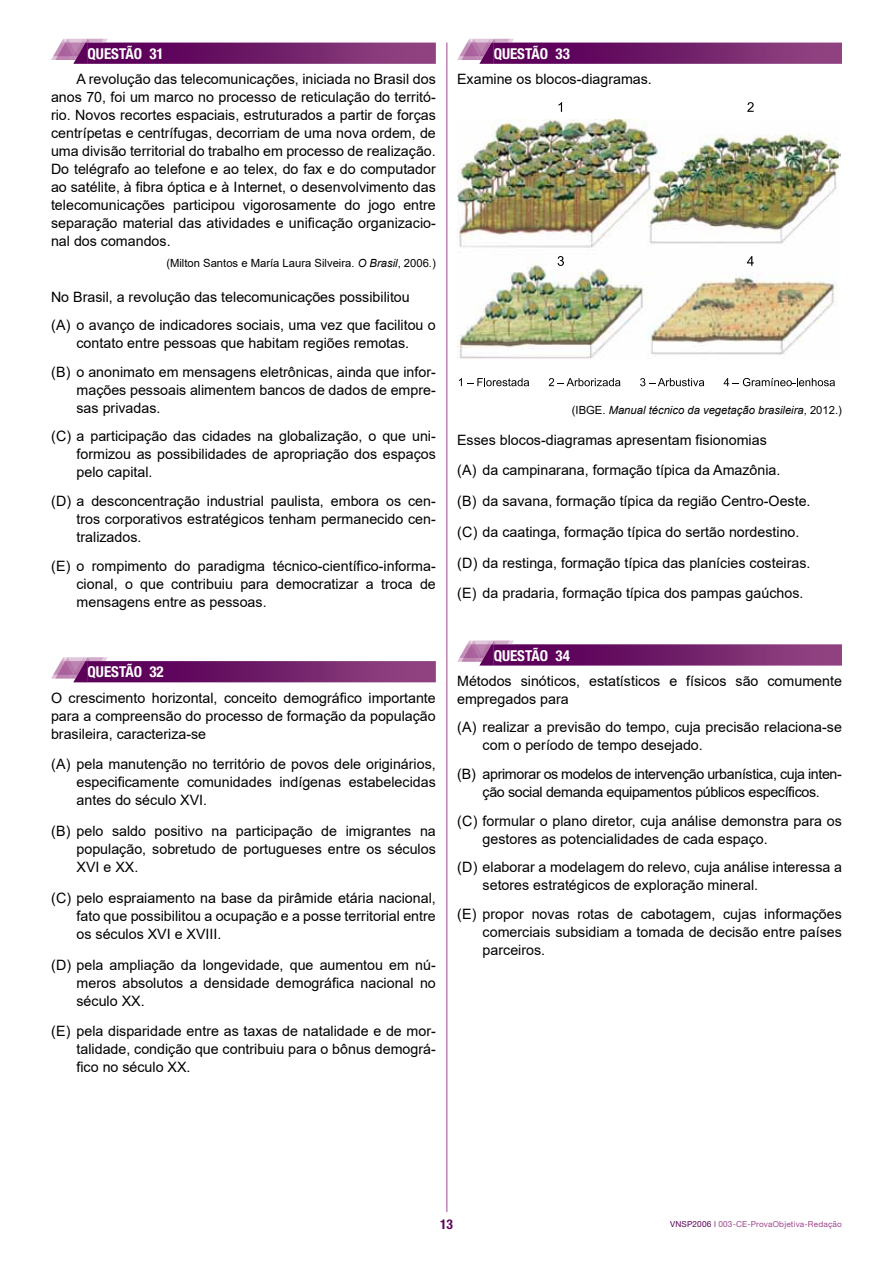
<style>
.page{position:relative;width:893px;height:1263px;background:#fff}
.page>*{position:absolute;margin:0;border:0;box-sizing:border-box;transform-origin:0 0}
.t1{font:700 condensed 15px "Helvetica Neue LT Std";color:#fff}
.t2{font:14.25px/18px "Arial";color:#000;text-align:justify}
.t3{font:14.25px/18px "Arial";letter-spacing:-.025em;color:#000;text-align:center}
.t4{font:700 condensed 13.5px "Helvetica Neue LT Std";color:#5d005a}
.t5{font:italic 11.25px "Arial";color:#000}
.t6{font:11.25px "Arial";color:#000}
.t7{font:8.25px "Helvetica 55 Roman";letter-spacing:.02em;color:#9d498d}
.s1{font-style:italic}
.s2{font-style:normal}
.s3{color:#5d005a}
</style>
<div class="page">
<hr style="left:446px;top:43px;width:1px;height:1169px;background:#9d498d">
<div style="left:493px;top:43px;width:349px;height:21px;background:linear-gradient(to right,#510051,#904681)"></div>
<div style="left:493px;top:644px;width:349px;height:22px;background:linear-gradient(to right,#510051,#904681)"></div>
<img style="left:458px;top:119px;width:383px;height:239px">
<svg style="left:558px;top:102px;width:4px;height:10px"></svg>
<svg style="left:747px;top:102px;width:7px;height:10px"></svg>
<svg style="left:459px;top:378px;width:70px;height:8px"></svg>
<svg style="left:549px;top:378px;width:71px;height:8px"></svg>
<svg style="left:640px;top:378px;width:64px;height:8px"></svg>
<svg style="left:724px;top:378px;width:111px;height:8px"></svg>
<svg style="left:558px;top:256px;width:6px;height:10px"></svg>
<svg style="left:747px;top:256px;width:7px;height:10px"></svg>
<svg style="left:457px;top:39px;width:57px;height:25px"></svg>
<svg style="left:457px;top:640px;width:57px;height:26px"></svg>
<div style="left:87px;top:43px;width:349px;height:21px;background:linear-gradient(to right,#510051,#904681)"></div>
<div style="left:87px;top:661px;width:349px;height:21px;background:linear-gradient(to right,#510051,#904681)"></div>
<svg style="left:51px;top:39px;width:57px;height:25px"></svg>
<svg style="left:51px;top:657px;width:57px;height:25px"></svg>
<p class="t1" style="left:88px;top:45px;width:40px">QUESTÃO</p>
<p class="t1" style="left:149px;top:45px;width:16px">31</p>
<p class="t2" style="left:51px;top:70px;width:386px;text-indent:26px">A revolução das telecomunicações, iniciada no Brasil dos anos 70, foi um marco no processo de reticulação do territó&shy;rio. Novos recortes espaciais, estruturados a partir de forças centrípetas e centrífugas, decorriam de uma nova ordem, de uma divisão territorial do trabalho em processo de realização.<br>Do telégrafo ao telefone e ao telex, do fax e do computador ao satélite, à fibra óptica e à i nternet, o desenvolvimento das telecomunicações participou vigorosamente do jogo entre separação material das atividades e unificação organizacio&shy;nal dos comandos.</p>
<p class="t6" style="left:166px;top:255px;width:271px">(Milton Santos e María Laura Silveira. <span class="s1">O Brasil</span>, 2006.)</p>
<p class="t2" style="left:51px;top:282px;width:386px;line-height:28.7px">No Brasil, a revolução das telecomunicações possibilitou<br>(A) o avanço de indicadores sociais, uma vez que facilitou o</p>
<p class="t2" style="left:51px;top:329px;width:386px;line-height:28.7px;text-align:center">contato entre pessoas que habitam regiões remotas.<br>(B) o anonimato em mensagens eletrônicas, ainda que infor-</p>
<p class="t2" style="left:77px;top:381px;width:361px">mações pessoais alimentem bancos de dados de empre&shy;sas privadas.</p>
<p class="t2" style="left:77px;top:427px;width:361px;text-indent:-26px">(C) a participação das cidades na globalização, o que uni&shy;formizou as possibilidades de apropriação dos espaços pelo capital.</p>
<p class="t2" style="left:77px;top:492px;width:361px;text-indent:-26px">(D) a desconcentração industrial paulista, embora os cen&shy;tros corporativos estratégicos tenham permanecido cen&shy;tralizados.</p>
<p class="t2" style="left:77px;top:557px;width:361px;text-indent:-26px">(E) o rompimento do paradigma técnico-científico-informa&shy;cional, o que contribuiu para democratizar a troca de mensagens entre as pessoas.</p>
<p class="t1" style="left:88px;top:663px;width:40px">QUESTÃO</p>
<p class="t1" style="left:149px;top:663px;width:16px">32</p>
<p class="t2" style="left:51px;top:688px;width:386px">O crescimento horizontal, conceito demográfico importante para a compreensão do processo de formação da população brasileira, caracteriza-se</p>
<p class="t2" style="left:77px;top:755px;width:361px;text-indent:-26px">(A) pela manutenção no território de povos dele originários, especificamente comunidades indígenas estabelecidas antes do século XVI.</p>
<p class="t2" style="left:77px;top:822px;width:361px;text-indent:-26px">(B) pelo saldo positivo na participação de imigrantes na população, sobretudo de portugueses entre os séculos XVI e XX.</p>
<p class="t2" style="left:77px;top:889px;width:361px;text-indent:-26px">(C) pelo espraiamento na base da pirâmide etária nacional, fato que possibilitou a ocupação e a posse territorial entre os séculos XVI e XVIII.</p>
<p class="t2" style="left:77px;top:955px;width:361px;text-indent:-26px">(D) pela ampliação da longevidade, que aumentou em nú&shy;meros absolutos a densidade demográfica nacional no século XX.</p>
<p class="t2" style="left:77px;top:1022px;width:361px;text-indent:-26px">(E) pela disparidade entre as taxas de natalidade e de mor&shy;talidade, condição que contribuiu para o bônus demográ&shy;fico no século XX.</p>
<p class="t1" style="left:494px;top:45px;width:40px">QUESTÃO</p>
<p class="t1" style="left:555px;top:45px;width:16px">33</p>
<p class="t2" style="left:457px;top:70px;width:196px">Examine os blocos-diagramas.</p>
<p class="t5" style="left:572px;top:403px;width:272px"><span class="s2">(IBGE.</span> Manual técnico da vegetação brasileira<span class="s2">, 2012.)</span></p>
<p class="t2" style="left:457px;top:424px;width:355px;line-height:30.8px;text-align:left">Esses blocos-diagramas apresentam fisionomias<br>(A) da campinarana, formação típica da Amazônia.<br>(B) da savana, formação típica da região Centro-Oeste. (C) da caatinga, formação típica do sertão nordestino. (D) da restinga, formação típica das planícies costeiras. (E) da pradaria, formação típica dos pampas gaúchos.</p>
<p class="t1" style="left:494px;top:646px;width:40px">QUESTÃO</p>
<p class="t1" style="left:555px;top:646px;width:16px">34</p>
<p class="t2" style="left:457px;top:672px;width:386px">Métodos sinóticos, estatísticos e físicos são comumente empregados para</p>
<p class="t2" style="left:483px;top:718px;width:361px;text-indent:-26px">(A) realizar a previsão do tempo, cuja precisão relaciona-se com o período de tempo desejado.</p>
<p class="t3" style="left:457px;top:765px;width:386px">(B) aprimorar os modelos de intervenção urbanística, cuja inten&shy;ção social demanda equipamentos públicos específicos.</p>
<p class="t2" style="left:483px;top:811px;width:361px;text-indent:-26px">(C) formular o plano diretor, cuja análise demonstra para os gestores as potencialidades de cada espaço.</p>
<p class="t2" style="left:483px;top:858px;width:361px;text-indent:-26px">(D) elaborar a modelagem do relevo, cuja análise interessa a setores estratégicos de exploração mineral.</p>
<p class="t2" style="left:483px;top:905px;width:361px;text-indent:-26px">(E) propor novas rotas de cabotagem, cujas informações comerciais subsidiam a tomada de decisão entre países parceiros.</p>
<p class="t4" style="left:440px;top:1216px;width:14px">13</p>
<p class="t7" style="left:670px;top:1218px;width:173px"><span class="s3">vnsp2006 |</span> 003-CE-ProvaObjetiva-Redação</p>
</div>
